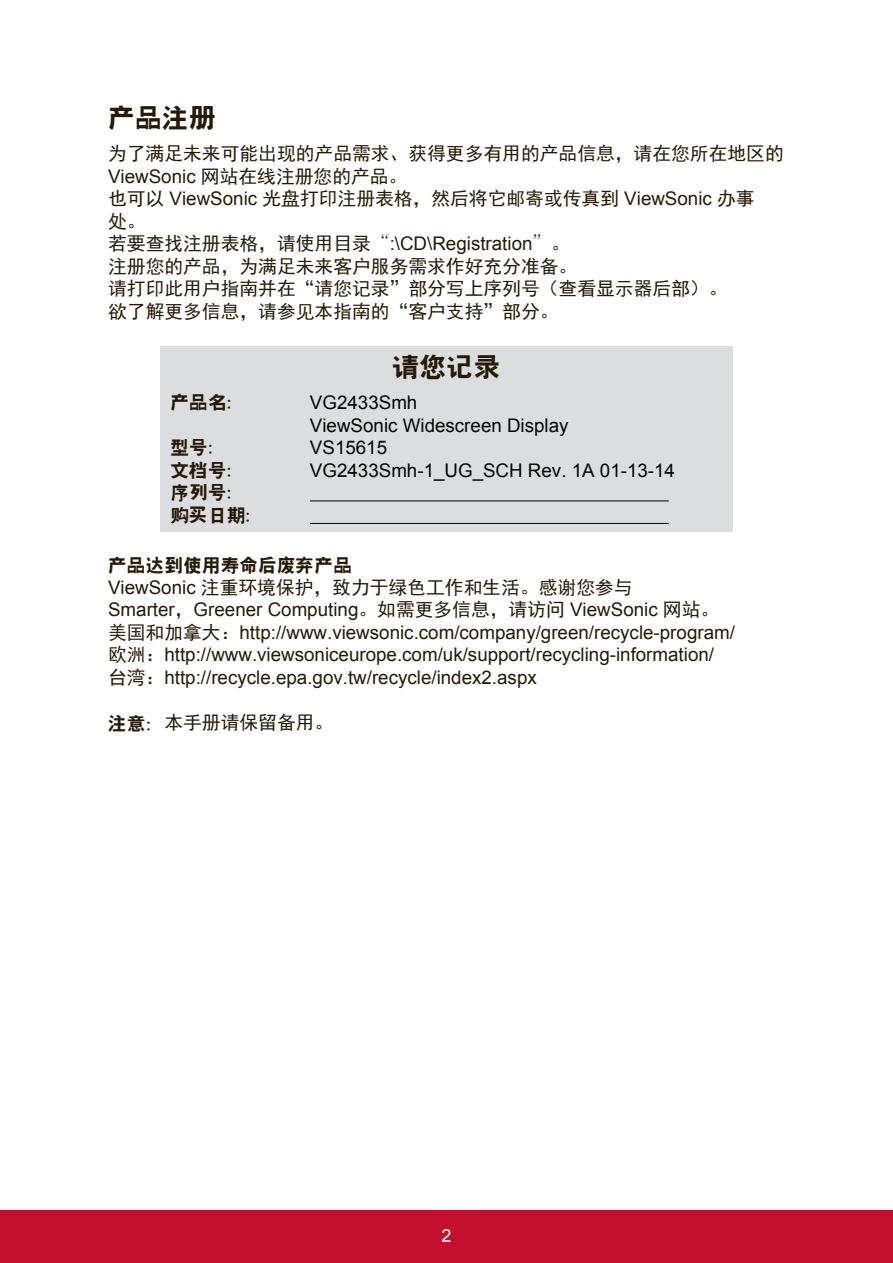
<style>
.page{position:relative;width:893px;height:1263px;background:#fff}
.page>*{position:absolute;margin:0;border:0;box-sizing:border-box;transform-origin:0 0}
.t1{font:27px "RS Cu Hei";color:#251a05}
.t2{font:18.75px/22.5px "Arial";color:#251a05}
.t3{font:18.75px/22.5px "Sim Hei";color:#251a05}
.t4{font:18.75px/22.5px "Arial";color:#040503}
.t5{font:18.75px/22.5px "RS Cu Hei";color:#251a05}
.t6{font:18px "Arial";color:#fff}
.s1{font-family:"Arial"}
.s2{font-family:"Sim Hei"}
.s3{font-family:"Adobe Ming Std";font-weight:300}
.s4{font-family:"RS Cu Hei"}
</style>
<div class="page">
<div style="left:0;top:1210px;width:892px;height:53px;background:#c3102f"></div>
<div style="left:160px;top:346px;width:572px;height:39px;background:#dcdddf"></div>
<div style="left:160px;top:385px;width:572px;height:147px;background:#dcdddf"></div>
<hr style="left:310px;top:500px;width:358px;height:1px;background:#040503">
<hr style="left:310px;top:523px;width:358px;height:1px;background:#040503">
<h1 class="t1" style="left:108px;top:104px;width:109px">产品注册</h1>
<p class="t3" style="left:108px;top:142px;width:676px">为了满足未来可能出现的产品需求、获得更多有用的产品信息，请在您所在地区的<br><span class="s1">ViewSonic</span> 网站在线注册您的产品。<br>也可以 <span class="s1">ViewSonic</span> 光盘打印注册表格，然后将它邮寄或传真到 <span class="s1">ViewSonic</span> 办事<br>处。</p>
<p class="t2" style="left:108px;top:233px;width:463px"><span class="s2">若要查找注册表格，请使用目录</span><span class="s3">“</span>:\CD\Registration<span class="s3">”</span><span class="s2">。</span></p>
<p class="t3" style="left:108px;top:255px;width:620px">注册您的产品，为满足未来客户服务需求作好充分准备。<br>请打印此用户指南并在“请您记录”部分写上序列号（查看显示器后部）。欲了解更多信息，请参见本指南的“客户支持”部分。</p>
<h1 class="t1" style="left:392px;top:353px;width:109px">请您记录</h1>
<p class="t5" style="left:170px;top:391px;width:67px">产品名:</p>
<p class="t5" style="left:170px;top:436px;width:86px">型号:<br>文档号:序列号:购买日期:</p>
<p class="t4" style="left:310px;top:391px;width:366px">VG2433Smh<br>ViewSonic Widescreen Display<br>VS15615<br>VG2433Smh-1_UG_SCH Rev. 1A 01-13-14</p>
<p class="t5" style="left:108px;top:554px;width:245px">产品达到使用寿命后废弃产品</p>
<p class="t3" style="left:108px;top:576px;width:526px"><span class="s1">ViewSonic</span> 注重环境保护，致力于绿色工作和生活。感谢您参与</p>
<p class="t2" style="left:108px;top:598px;width:628px">Smarter<span class="s2">，</span>Greener Computing<span class="s2">。如需更多信息，请访问</span> ViewSonic <span class="s2">网站。美国和加拿大：</span>http://www.viewsonic.com/company/green/recycle-program/<span class="s2">欧洲：</span>http://www.viewsoniceurope.com/uk/support/recycling-information/<span class="s2">台湾：</span>http://recycle.epa.gov.tw/recycle/index2.aspx</p>
<p class="t3" style="left:108px;top:711px;width:226px"><span class="s4">注意：</span>本手册请保留备用。</p>
<p class="t6" style="left:441px;top:1223px;width:12px">2</p>
</div>
